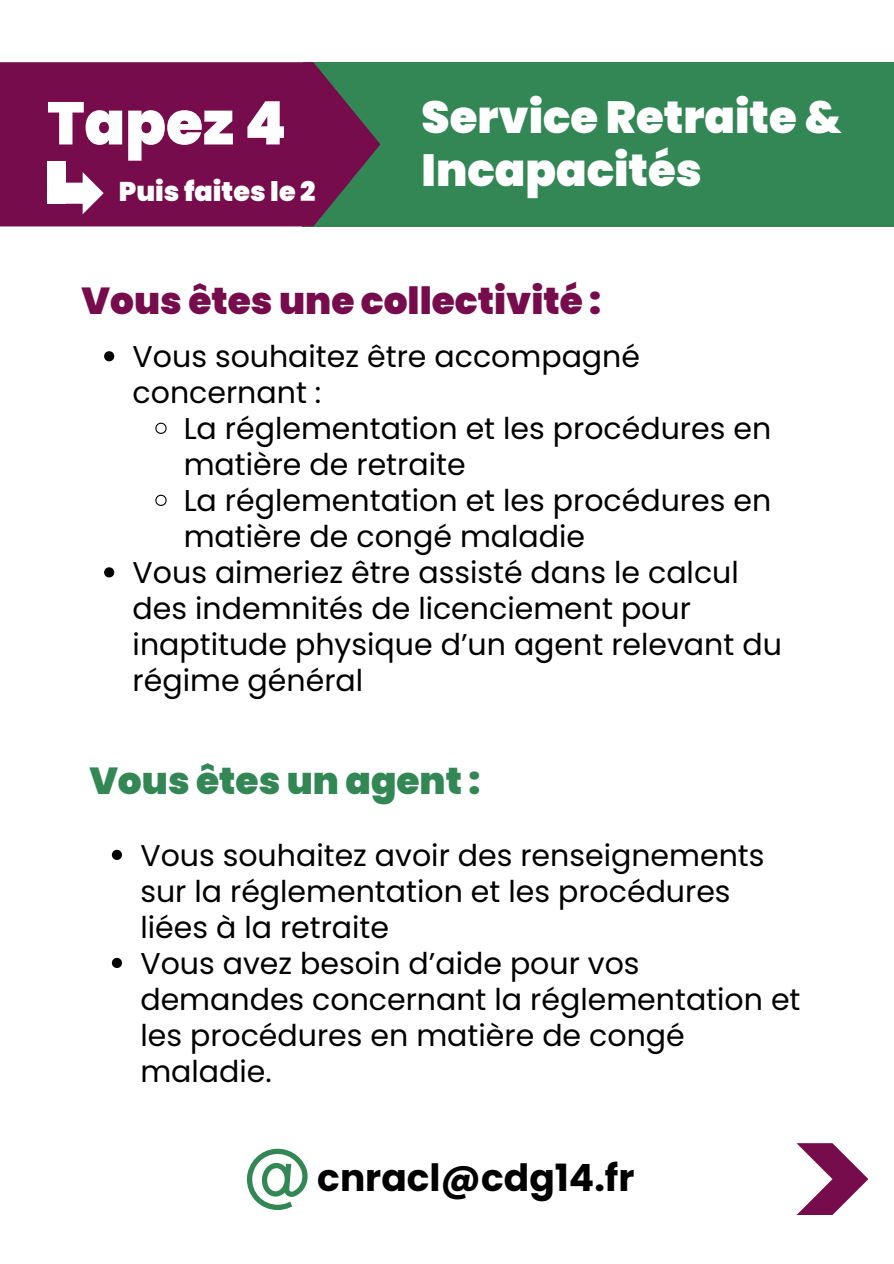
<style>
.page{position:relative;width:894px;height:1264px;background:#fff}
.page>*{position:absolute;margin:0;border:0;box-sizing:border-box;transform-origin:0 0}
.t1{font:900 60px "Poppins";color:#fff}
.t2{font:900 45px/52.8px "Poppins";color:#fff}
.t3{font:900 37.5px "Poppins";color:#770c4c}
.t4{font:900 37.5px "Poppins";color:#328755}
.t5{font:700 37.5px "Poppins";color:#000}
.t6{font:30px/36px "Poppins";color:#000}
.t7{font:900 27px "Poppins";color:#fff}
</style>
<div class="page">
<div style="left:302px;top:62px;width:591px;height:164px;background:#328755"></div>
<svg style="left:0;top:62px;width:380px;height:164px;background:#70174c"></svg>
<svg style="left:104px;top:351px;width:10px;height:10px"></svg>
<svg style="left:155px;top:422px;width:12px;height:12px"></svg>
<svg style="left:155px;top:494px;width:12px;height:12px"></svg>
<svg style="left:104px;top:567px;width:10px;height:10px"></svg>
<svg style="left:246px;top:1148px;width:62px;height:61px"></svg>
<svg style="left:796px;top:1143px;width:72px;height:71px"></svg>
<svg style="left:112px;top:849px;width:10px;height:11px"></svg>
<svg style="left:112px;top:957px;width:10px;height:11px"></svg>
<svg style="left:61px;top:172px;width:43px;height:42px"></svg>
<div style="left:47px;top:161px;width:19px;height:43px;background:#fff"></div>
<h2 class="t1" style="left:47px;top:81px;width:241px">Tapez 4</h2>
<h1 class="t2" style="left:421px;top:91px;width:422px">Service Retraite &amp;<br>Incapacités</h1>
<p class="t7" style="left:119px;top:173px;width:198px">Puis faites le 2</p>
<h4 class="t3" style="left:82px;top:275px;width:521px">Vous êtes une collectivité :</h4>
<h3 class="t6" style="left:133px;top:338px;width:509px">Vous souhaitez être accompagné concernant :</h3>
<p class="t6" style="left:184px;top:410px;width:589px">La réglementation et les procédures en matière de retraite</p>
<p class="t6" style="left:184px;top:482px;width:589px">La réglementation et les procédures en matière de congé maladie</p>
<p class="t6" style="left:133px;top:554px;width:650px">Vous aimeriez être assisté dans le calcul des indemnités de licenciement pour inaptitude physique d’un agent relevant du régime général</p>
<h3 class="t4" style="left:89px;top:754px;width:392px">Vous êtes un agent :</h3>
<p class="t6" style="left:140px;top:837px;width:625px">Vous souhaitez avoir des renseignements sur la réglementation et les procédures liées à la retraite</p>
<p class="t6" style="left:140px;top:945px;width:661px">Vous avez besoin d’aide pour vos demandes concernant la réglementation et les procédures en matière de congé maladie.</p>
<p class="t5" style="left:317px;top:1152px;width:318px">cnracl@cdg14.fr</p>
</div>
